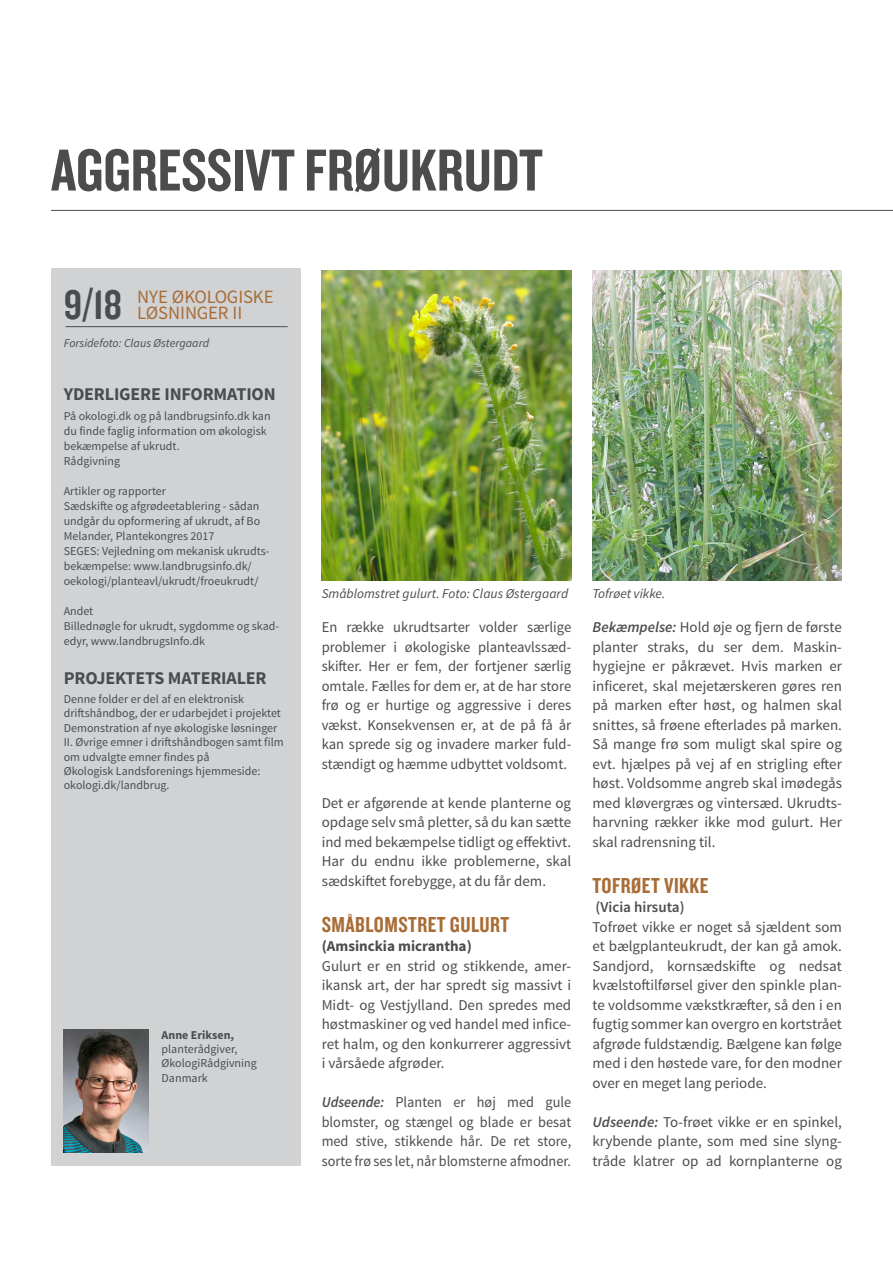
<style>
.page{position:relative;width:893px;height:1263px;background:#fff}
.page>*{position:absolute;margin:0;border:0;box-sizing:border-box;transform-origin:0 0}
.t1{font:61.35px "Knockout HTF49 Liteweight";color:#4b4c4d}
.t2{font:43.05px "Knockout HTF49 Liteweight";color:#4b4c4d}
.t3{font:22.5px "Knockout HTF49 Liteweight";letter-spacing:.02em;color:#a86d37}
.t4{font:18.75px "Source Sans Pro";letter-spacing:-.005em;color:#a86d37}
.t5{font:700 18px "Source Sans Pro";letter-spacing:-.01em;color:#4b4c4d}
.t6{font:15px/19.5px "Source Sans Pro";color:#4b4c4d;text-align:justify}
.t7{font:15px/19.5px "Source Sans Pro";color:#4b4c4d;text-align:justify;scale:.95 1}
.t8{font:700 15px "Source Sans Pro";color:#4b4c4d}
.t9{font:600 15px "Source Sans Pro";color:#4b4c4d}
.t10{font:italic 13.5px "Source Sans Pro";color:#4b4c4d}
.t11{font:12px/15px "Source Sans Pro";color:#4b4c4d}
.t12{font:italic 12px "Source Sans Pro";color:#4b4c4d}
.t13{font:700 12px "Source Sans Pro";color:#4b4c4d}
.s1{font-weight:600;font-style:italic}
</style>
<div class="page">
<div style="left:51px;top:268px;width:249px;height:898px;background:#d1d2d4"></div>
<hr style="left:65px;top:326px;width:223px;height:1px;background:#4b4c4d">
<hr style="left:51px;top:210px;width:842px;height:1px;background:#4b4c4d">
<img style="left:64px;top:1029px;width:85px;height:123px">
<img style="left:322px;top:270px;width:249px;height:310px">
<img style="left:592px;top:270px;width:250px;height:310px">
<h1 class="t1" style="left:51px;top:139px;width:493px">AGGRESSIVT FRØUKRUDT</h1>
<h2 class="t2" style="left:64px;top:283px;width:60px">9/18</h2>
<p class="t4" style="left:137px;top:285px;width:138px">NYE ØKOLOGISKE</p>
<p class="t4" style="left:137px;top:301px;width:107px">LØSNINGER II</p>
<p class="t12" style="left:64px;top:335px;width:147px">Forsidefoto: Claus Østergaard</p>
<p class="t5" style="left:64px;top:383px;width:213px">YDERLIGERE INFORMATION</p>
<p class="t11" style="left:64px;top:408px;width:208px">På okologi.dk og på landbrugsinfo.dk kan du finde faglig information om økologisk bekæmpelse af ukrudt.<br>Rådgivning</p>
<p class="t11" style="left:64px;top:483px;width:207px">Artikler og rapporter<br>Sædskifte og afgrødeetablering - sådan undgår du opformering af ukrudt, af Bo Melander, Plantekongres 2017<br>SEGES: Vejledning om mekanisk ukrudts&shy;bekæmpelse: www.landbrugsinfo.dk/ oekologi/planteavl/ukrudt/froeukrudt/</p>
<p class="t11" style="left:64px;top:603px;width:217px">Andet<br>Billednøgle for ukrudt, sygdomme og skad&shy;edyr, www.landbrugsInfo.dk</p>
<p class="t5" style="left:64px;top:667px;width:204px">PROJEKTETS MATERIALER</p>
<p class="t11" style="left:64px;top:692px;width:221px;line-height:14.4px">Denne folder er del af en elektronisk driftshåndbog, der er udarbejdet i projektet Demonstration af nye økologiske løsninger II. Øvrige emner i driftshåndbogen samt film om udvalgte emner findes på<br>Økologisk Landsforenings hjemmeside: okologi.dk/landbrug.</p>
<p class="t13" style="left:162px;top:1027px;width:74px">Anne Eriksen,</p>
<p class="t11" style="left:162px;top:1042px;width:97px;line-height:14.4px">planterådgiver,<br>ØkologiRådgivning<br>Danmark</p>
<p class="t10" style="left:322px;top:585px;width:248px">Småblomstret gulurt. Foto: Claus Østergaard</p>
<p class="t10" style="left:592px;top:585px;width:74px">Tofrøet vikke.</p>
<p class="t6" style="left:322px;top:618px;width:251px">En række ukrudtsarter volder særlige problemer i økologiske planteavlssæd&shy;skifter. Her er fem, der fortjener særlig omtale. Fælles for dem er, at de har store frø og er hurtige og aggressive i deres vækst. Konsekvensen er, at de på få år kan sprede sig og invadere marker fuld&shy;stændigt og hæmme udbyttet voldsomt.</p>
<p class="t6" style="left:322px;top:793px;width:251px">Det er afgørende at kende planterne og opdage selv små pletter, så du kan sætte ind med bekæmpelse tidligt og effektivt.<br>Har du endnu ikke problemerne, skal sædskiftet forebygge, at du får dem.</p>
<h3 class="t3" style="left:322px;top:913px;width:189px">SMÅBLOMSTRET GULURT</h3>
<p class="t8" style="left:322px;top:936px;width:152px">(Amsinckia micrantha)</p>
<p class="t6" style="left:322px;top:956px;width:251px">Gulurt er en strid og stikkende, amer&shy;ikansk art, der har spredt sig massivt i Midt- og Vestjylland. Den spredes med høstmaskiner og ved handel med infice&shy;ret halm, og den konkurrerer aggressivt i vårsåede afgrøder.</p>
<p class="t7" style="left:322px;top:1093px;width:264px"><span class="s1">Udseende:</span> Planten er høj med gule blomster, og stængel og blade er besat med stive, stikkende hår. De ret store, sorte frø ses let, når blomsterne afmodner.</p>
<p class="t6" style="left:592px;top:618px;width:251px"><span class="s1">Bekæmpelse:</span> Hold øje og fjern de første planter straks, du ser dem. Maskin&shy;hygiejne er påkrævet. Hvis marken er inficeret, skal mejetærskeren gøres ren på marken efter høst, og halmen skal snittes, så frøene efterlades på marken.<br>Så mange frø som muligt skal spire og evt. hjælpes på vej af en strigling efter høst. Voldsomme angreb skal imødegås med kløvergræs og vintersæd. Ukrudts&shy;harvning rækker ikke mod gulurt. Her skal radrensning til.</p>
<h3 class="t3" style="left:592px;top:874px;width:118px">TOFRØET VIKKE</h3>
<p class="t9" style="left:596px;top:898px;width:91px">(Vicia hirsuta)</p>
<p class="t6" style="left:592px;top:917px;width:251px">Tofrøet vikke er noget så sjældent som et bælgplanteukrudt, der kan gå amok.<br>Sandjord, kornsædskifte og nedsat kvælstoftilførsel giver den spinkle plan&shy;te voldsomme vækstkræfter, så den i en fugtig sommer kan overgro en kortstrået afgrøde fuldstændig. Bælgene kan følge med i den høstede vare, for den modner over en meget lang periode.</p>
<p class="t6" style="left:592px;top:1112px;width:251px"><span class="s1">Udseende:</span> To-frøet vikke er en spinkel, krybende plante, som med sine slyng&shy;tråde klatrer op ad kornplanterne og</p>
</div>
